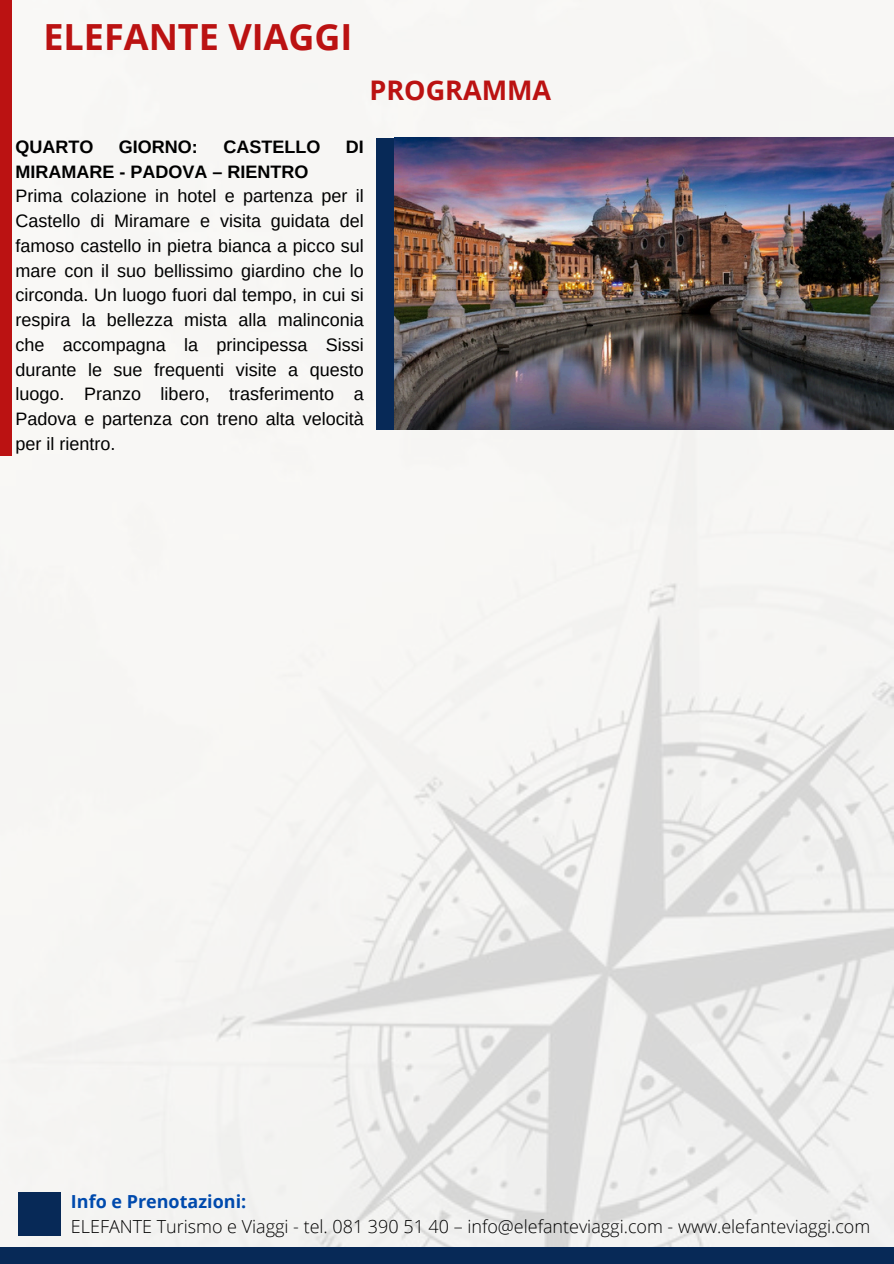
<style>
.page{position:relative;width:894px;height:1264px;background:#fff}
.page>*{position:absolute;margin:0;border:0;box-sizing:border-box;transform-origin:0 0}
.t1{font:700 36px "Open Sans";color:#bb1212}
.t2{font:700 27px "Open Sans";color:#bb1212}
.t3{font:18px/24.8px "Arimo";color:#000;text-align:justify}
.t4{font:300 18px "Open Sans";color:#000}
.t5{font:700 18px "Arimo";color:#000}
.t6{font:700 18px "Open Sans";color:#004aad}
</style>
<div class="page">
<img style="left:0;top:0;width:892px;height:1247px">
<div style="left:0;top:0;width:11px;height:456px;background:#bb1212"></div>
<div style="left:19px;top:1191px;width:42px;height:44px;background:#072957"></div>
<div style="left:0;top:1247px;width:893px;height:16px;background:#072957"></div>
<div style="left:375px;top:138px;width:57px;height:291px;background:#072957"></div>
<img style="left:395px;top:138px;width:498px;height:291px">
<h1 class="t1" style="left:43px;top:11px;width:310px">ELEFANTE VIAGGI</h1>
<p class="t2" style="left:369px;top:71px;width:183px">PROGRAMMA</p>
<p class="t5" style="left:15px;top:136px;width:79px">QUARTO</p>
<p class="t5" style="left:119px;top:136px;width:80px">GIORNO:</p>
<p class="t5" style="left:223px;top:136px;width:98px">CASTELLO</p>
<p class="t5" style="left:346px;top:136px;width:19px">DI</p>
<p class="t5" style="left:15px;top:161px;width:294px">MIRAMARE - PADOVA – RIENTRO</p>
<p class="t3" style="left:15px;top:184px;width:350px">Prima colazione in hotel e partenza per il Castello di Miramare e visita guidata del famoso castello in pietra bianca a picco sul mare con il suo bellissimo giardino che lo circonda. Un luogo fuori dal tempo, in cui si respira la bellezza mista alla malinconia che accompagna la principessa Sissi durante le sue frequenti visite a questo luogo. Pranzo libero, trasferimento a Padova e partenza con treno alta velocità per il rientro.</p>
<p class="t6" style="left:71px;top:1189px;width:177px">Info e Prenotazioni:</p>
<p class="t4" style="left:71px;top:1213px;width:800px">ELEFANTE Turismo e Viaggi - tel. 081 390 51 40 – info@elefanteviaggi.com - www.elefanteviaggi.com</p>
</div>
